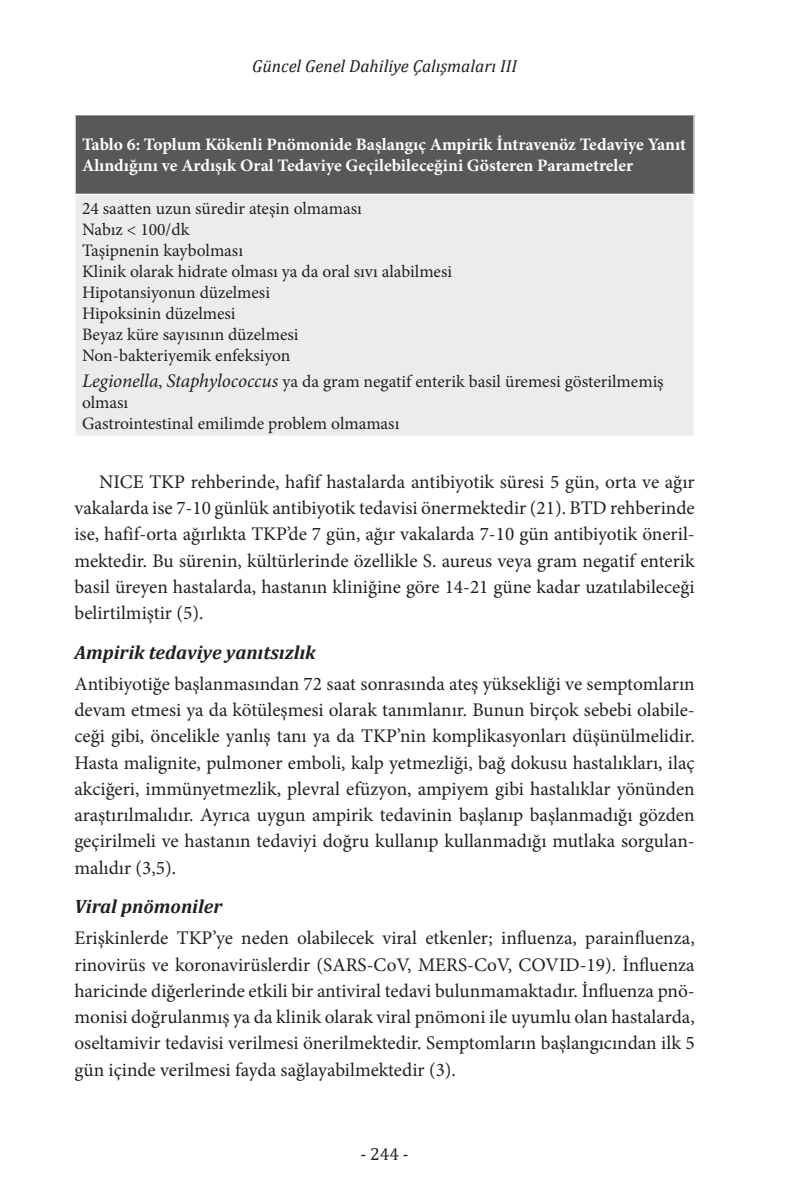
<style>
.page{position:relative;width:794px;height:1191px;background:#fff}
.page>*{position:absolute;margin:0;border:0;box-sizing:border-box;transform-origin:0 0}
.boşluksuzdüzyazı{font:19.25px/26.2px "Minion Pro";color:#231f20;text-align:justify}
.duzyazi{font:19.25px/26.2px "Minion Pro";color:#231f20;text-align:justify}
.baslik3{font:italic 700 19.25px "Cambria";color:#231f20}
.tabloyazi{font:17.5px/21px "Minion Pro";color:#231f20}
.tabloyazibold{font:700 17.5px/21px "Minion Pro";color:#fff}
.t1{font:italic 17.5px "Cambria";color:#231f20}
.t2{font:17.5px "Cambria";color:#231f20}
.s1{font-style:italic;font-size:19.25px}
</style>
<div class="page">
<div style="left:75px;top:115px;width:619px;height:79px;background:#57585a"></div>
<div style="left:75px;top:194px;width:619px;height:242px;background:#ececee"></div>
<hr style="left:74px;top:195px;width:2px;height:240px;background:#fff">
<hr style="left:693px;top:195px;width:1px;height:240px;background:#fff">
<hr style="left:74px;top:435px;width:620px;height:2px;background:#fff">
<hr style="left:74px;top:115px;width:2px;height:79px;background:#fff">
<hr style="left:693px;top:115px;width:1px;height:79px;background:#fff">
<hr style="left:74px;top:194px;width:620px;height:1px;background:#fff">
<p class="t1" style="left:252px;top:54px;width:266px">Güncel Genel Dahiliye Çalışmaları III</p>
<p class="tabloyazibold" style="left:82px;top:134px;width:605px">Tablo 6: Toplum Kökenli Pnömonide Başlangıç Ampirik İntravenöz Tedaviye Yanıt<br>Alındığını ve Ardışık Oral Tedaviye Geçilebileceğini Gösteren Parametreler</p>
<p class="tabloyazi" style="left:82px;top:198px;width:281px">24 saatten uzun süredir ateşin olmaması</p>
<p class="tabloyazi" style="left:82px;top:219px;width:109px">Nabız &lt; 100/dk</p>
<p class="tabloyazi" style="left:82px;top:240px;width:162px">Taşipnenin kaybolması</p>
<p class="tabloyazi" style="left:82px;top:261px;width:372px">Klinik olarak hidrate olması ya da oral sıvı alabilmesi</p>
<p class="tabloyazi" style="left:82px;top:282px;width:190px">Hipotansiyonun düzelmesi</p>
<p class="tabloyazi" style="left:82px;top:303px;width:155px">Hipoksinin düzelmesi</p>
<p class="tabloyazi" style="left:82px;top:324px;width:218px">Beyaz küre sayısının düzelmesi</p>
<p class="tabloyazi" style="left:82px;top:345px;width:210px">Non-bakteriyemik enfeksiyon</p>
<p class="tabloyazi" style="left:82px;top:371px;width:583px"><span class="s1">Legionella</span>, <span class="s1">Staphylococcus</span> ya da gram negatif enterik basil üremesi gösterilmemiş olması</p>
<p class="tabloyazi" style="left:82px;top:413px;width:319px">Gastrointestinal emilimde problem olmaması</p>
<p class="duzyazi" style="left:74px;top:469px;width:622px;text-indent:25px">NICE TKP rehberinde, hafif hastalarda antibiyotik süresi 5 gün, orta ve ağır vakalarda ise 7-10 günlük antibiyotik tedavisi önermektedir (21). BTD rehberinde ise, hafif-orta ağırlıkta TKP’de 7 gün, ağır vakalarda 7-10 gün antibiyotik öneril&shy;mektedir. Bu sürenin, kültürlerinde özellikle S. aureus veya gram negatif enterik basil üreyen hastalarda, hastanın kliniğine göre 14-21 güne kadar uzatılabileceği belirtilmiştir (5).</p>
<p class="baslik3" style="left:74px;top:638px;width:243px">Ampirik tedaviye yanıtsızlık</p>
<p class="boşluksuzdüzyazı" style="left:74px;top:670px;width:622px">Antibiyotiğe başlanmasından 72 saat sonrasında ateş yüksekliği ve semptomların devam etmesi ya da kötüleşmesi olarak tanımlanır. Bunun birçok sebebi olabile&shy;ceği gibi, öncelikle yanlış tanı ya da TKP’nin komplikasyonları düşünülmelidir.<br>Hasta malignite, pulmoner emboli, kalp yetmezliği, bağ dokusu hastalıkları, ilaç akciğeri, immünyetmezlik, plevral efüzyon, ampiyem gibi hastalıklar yönünden araştırılmalıdır. Ayrıca uygun ampirik tedavinin başlanıp başlanmadığı gözden geçirilmeli ve hastanın tedaviyi doğru kullanıp kullanmadığı mutlaka sorgulan&shy;malıdır (3,5).</p>
<p class="baslik3" style="left:74px;top:893px;width:149px">Viral pnömoniler</p>
<p class="boşluksuzdüzyazı" style="left:74px;top:925px;width:622px">Erişkinlerde TKP’ye neden olabilecek viral etkenler; influenza, parainfluenza, rinovirüs ve koronavirüslerdir (SARS-CoV, MERS-CoV, COVID-19). İnfluenza haricinde diğerlerinde etkili bir antiviral tedavi bulunmamaktadır. İnfluenza pnö&shy;monisi doğrulanmış ya da klinik olarak viral pnömoni ile uyumlu olan hastalarda, oseltamivir tedavisi verilmesi önerilmektedir. Semptomların başlangıcından ilk 5 gün içinde verilmesi fayda sağlayabilmektedir (3).</p>
<p class="t2" style="left:360px;top:1143px;width:50px">- 244 -</p>
</div>
